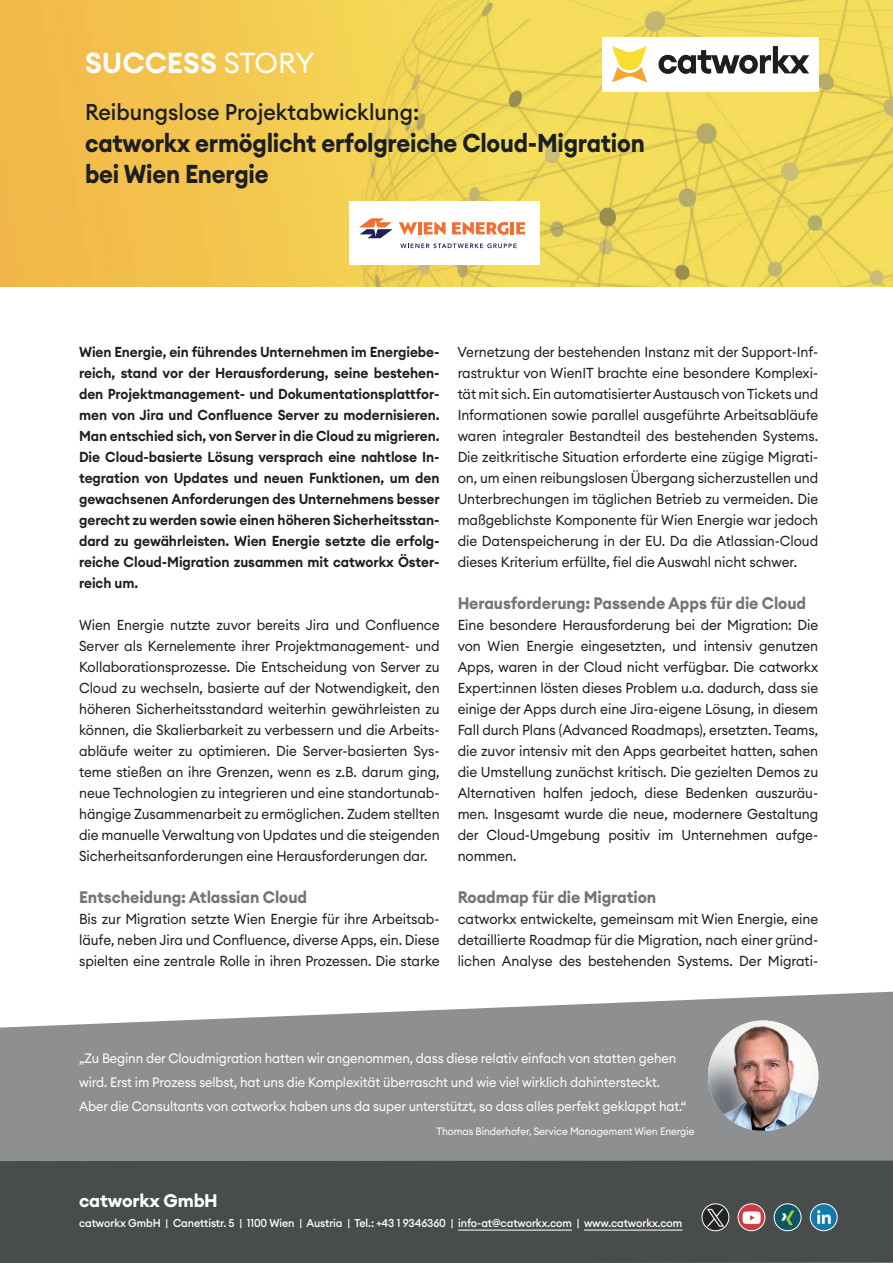
<style>
.page{position:relative;width:893px;height:1263px;background:#fff}
.page>*{position:absolute;margin:0;border:0;box-sizing:border-box;transform-origin:0 0}
.t1{font:600 28.5px "Euclid Circular A";color:#fff}
.t2{font:700 25.5px/31.5px "Euclid Circular A";letter-spacing:-.01em;color:#1b1f22;scale:.92 1}
.t3{font:500 22.5px "Euclid Circular A";color:#1b1f22;scale:.95 1}
.t4{font:700 18px "Euclid Circular A";letter-spacing:-.01em;color:#fff}
.t5{font:700 16.5px "Euclid Circular A";letter-spacing:-.005em;color:#727678;scale:.95 1}
.t6{font:14.25px/21px "Euclid Circular A";letter-spacing:-.005em;color:#1b1f22;text-align:justify;scale:.95 1}
.t7{font:600 14.25px/21px "Euclid Circular A";letter-spacing:-.005em;color:#1b1f22;text-align:justify;scale:.95 1}
.t8{font:13.5px/24px "Euclid Circular A";letter-spacing:-.01em;color:#fff;scale:.95 1}
.t9{font:500 11.25px "Euclid Circular A";letter-spacing:-.01em;color:#fff;scale:.95 1}
.t10{font:10.5px "Euclid Circular A";letter-spacing:-.01em;color:#fff;scale:.95 1}
.s1{font-weight:400}
</style>
<div class="page">
<img style="left:0;top:0;width:893px;height:286px">
<svg style="left:0;top:992px;width:893px;height:168px;background:#999b9c"></svg>
<div style="left:0;top:1160px;width:893px;height:103px;background:#484c4d"></div>
<img style="left:708px;top:1020px;width:110px;height:111px;border-radius:53px">
<hr style="left:458px;top:1229px;width:114px;height:1px;background:#fff">
<hr style="left:584px;top:1229px;width:98px;height:1px;background:#fff">
<img style="left:702px;top:1204px;width:27px;height:27px;border-radius:13px">
<div style="left:702px;top:1203px;width:27px;height:28px;border:1px solid #fff;border-radius:50%"></div>
<img style="left:738px;top:1204px;width:27px;height:27px;border-radius:13px">
<div style="left:738px;top:1203px;width:27px;height:28px;border:1px solid #fff;border-radius:50%"></div>
<img style="left:774px;top:1204px;width:27px;height:27px;border-radius:13px">
<div style="left:774px;top:1203px;width:27px;height:28px;border:1px solid #fff;border-radius:50%"></div>
<img style="left:810px;top:1204px;width:27px;height:27px;border-radius:13px">
<div style="left:810px;top:1203px;width:28px;height:28px;border:1px solid #fff;border-radius:50%"></div>
<div style="left:350px;top:201px;width:190px;height:63px;background:#fff"></div>
<svg style="left:400px;top:243px;width:116px;height:5px"></svg>
<svg style="left:359px;top:218px;width:33px;height:20px"></svg>
<svg style="left:399px;top:222px;width:18px;height:13px"></svg>
<hr style="left:418px;top:222px;width:4px;height:12px;background:#f26e31">
<hr style="left:510px;top:222px;width:4px;height:12px;background:#f26e31">
<svg style="left:516px;top:222px;width:9px;height:12px"></svg>
<svg style="left:424px;top:222px;width:21px;height:13px"></svg>
<svg style="left:452px;top:222px;width:56px;height:13px"></svg>
<img style="left:602px;top:37px;width:217px;height:54px">
<h1 class="t1" style="left:85px;top:44px;width:231px">SUCCESS <span class="s1">STORY</span></h1>
<h3 class="t3" style="left:85px;top:98px;width:353px">Reibungslose Projektabwicklung:</h3>
<h2 class="t2" style="left:85px;top:127px;width:610px">catworkx ermöglicht erfolgreiche Cloud-Migration bei Wien Energie</h2>
<p class="t7" style="left:79px;top:341px;width:381px">Wien Energie, ein führendes Unternehmen im Energiebe&shy;reich, stand vor der Herausforderung, seine bestehen&shy;den Projektmanagement- und Dokumentationsplattfor&shy;men von Jira und Confluence Server zu modernisieren.<br>Man entschied sich, von Server in die Cloud zu migrieren.<br>Die Cloud-basierte Lösung versprach eine nahtlose In&shy;tegration von Updates und neuen Funktionen, um den gewachsenen Anforderungen des Unternehmens besser gerecht zu werden sowie einen höheren Sicherheitsstan&shy;dard zu gewährleisten. Wien Energie setzte die erfolg&shy;reiche Cloud-Migration zusammen mit catworkx Öster&shy;reich um.</p>
<p class="t6" style="left:79px;top:614px;width:381px">Wien Energie nutzte zuvor bereits Jira und Confluence Server als Kernelemente ihrer Projektmanagement- und Kollaborationsprozesse. Die Entscheidung von Server zu Cloud zu wechseln, basierte auf der Notwendigkeit, den höheren Sicherheitsstandard weiterhin gewährleisten zu können, die Skalierbarkeit zu verbessern und die Arbeits&shy;abläufe weiter zu optimieren. Die Server-basierten Sys&shy;teme stießen an ihre Grenzen, wenn es z.B. darum ging, neue Technologien zu integrieren und eine standortunab&shy;hängige Zusammenarbeit zu ermöglichen. Zudem stellten die manuelle Verwaltung von Updates und die steigenden Sicherheitsanforderungen eine Herausforderungen dar.</p>
<p class="t5" style="left:79px;top:886px;width:242px">Entscheidung: Atlassian Cloud</p>
<p class="t6" style="left:79px;top:908px;width:381px">Bis zur Migration setzte Wien Energie für ihre Arbeitsab&shy;läufe, neben Jira und Confluence, diverse Apps, ein. Diese spielten eine zentrale Rolle in ihren Prozessen. Die starke</p>
<p class="t6" style="left:458px;top:341px;width:381px">Vernetzung der bestehenden Instanz mit der Support-Inf&shy;rastruktur von WienIT brachte eine besondere Komplexi&shy;tät mit sich. Ein automatisierter Austausch von Tickets und Informationen sowie parallel ausgeführte Arbeitsabläufe waren integraler Bestandteil des bestehenden Systems.<br>Die zeitkritische Situation erforderte eine zügige Migrati&shy;on, um einen reibungslosen Übergang sicherzustellen und Unterbrechungen im täglichen Betrieb zu vermeiden. Die maßgeblichste Komponente für Wien Energie war jedoch die Datenspeicherung in der EU. Da die Atlassian-Cloud dieses Kriterium erfüllte, fiel die Auswahl nicht schwer.</p>
<p class="t5" style="left:458px;top:592px;width:368px">Herausforderung: Passende Apps für die Cloud</p>
<p class="t6" style="left:458px;top:614px;width:381px">Eine besondere Herausforderung bei der Migration: Die von Wien Energie eingesetzten, und intensiv genutzen Apps, waren in der Cloud nicht verfügbar. Die catworkx Expert:innen lösten dieses Problem u.a. dadurch, dass sie einige der Apps durch eine Jira-eigene Lösung, in diesem Fall durch Plans (Advanced Roadmaps), ersetzten. Teams, die zuvor intensiv mit den Apps gearbeitet hatten, sahen die Umstellung zunächst kritisch. Die gezielten Demos zu Alternativen halfen jedoch, diese Bedenken auszuräu&shy;men. Insgesamt wurde die neue, modernere Gestaltung der Cloud-Umgebung positiv im Unternehmen aufge&shy;nommen.</p>
<p class="t5" style="left:458px;top:886px;width:211px">Roadmap für die Migration</p>
<p class="t6" style="left:458px;top:908px;width:381px">catworkx entwickelte, gemeinsam mit Wien Energie, eine detaillierte Roadmap für die Migration, nach einer gründ&shy;lichen Analyse des bestehenden Systems. Der Migrati-</p>
<p class="t8" style="left:79px;top:1046px;width:641px">„Zu Beginn der Cloudmigration hatten wir angenommen, dass diese relativ einfach von statten gehen wird. Erst im Prozess selbst, hat uns die Komplexität überrascht und wie viel wirklich dahintersteckt.<br>Aber die Consultants von catworkx haben uns da super unterstützt, so dass alles perfekt geklappt hat.“</p>
<p class="t10" style="left:437px;top:1124px;width:273px">Thomas Binderhofer, Service Management Wien Energie</p>
<p class="t4" style="left:79px;top:1189px;width:140px">catworkx GmbH</p>
<p class="t9" style="left:79px;top:1215px;width:637px">catworkx GmbH | Canettistr. 5 | 1100 Wien | Austria | Tel.: +43 1 9346360 | info-at@catworkx.com | www.catworkx.com</p>
</div>
